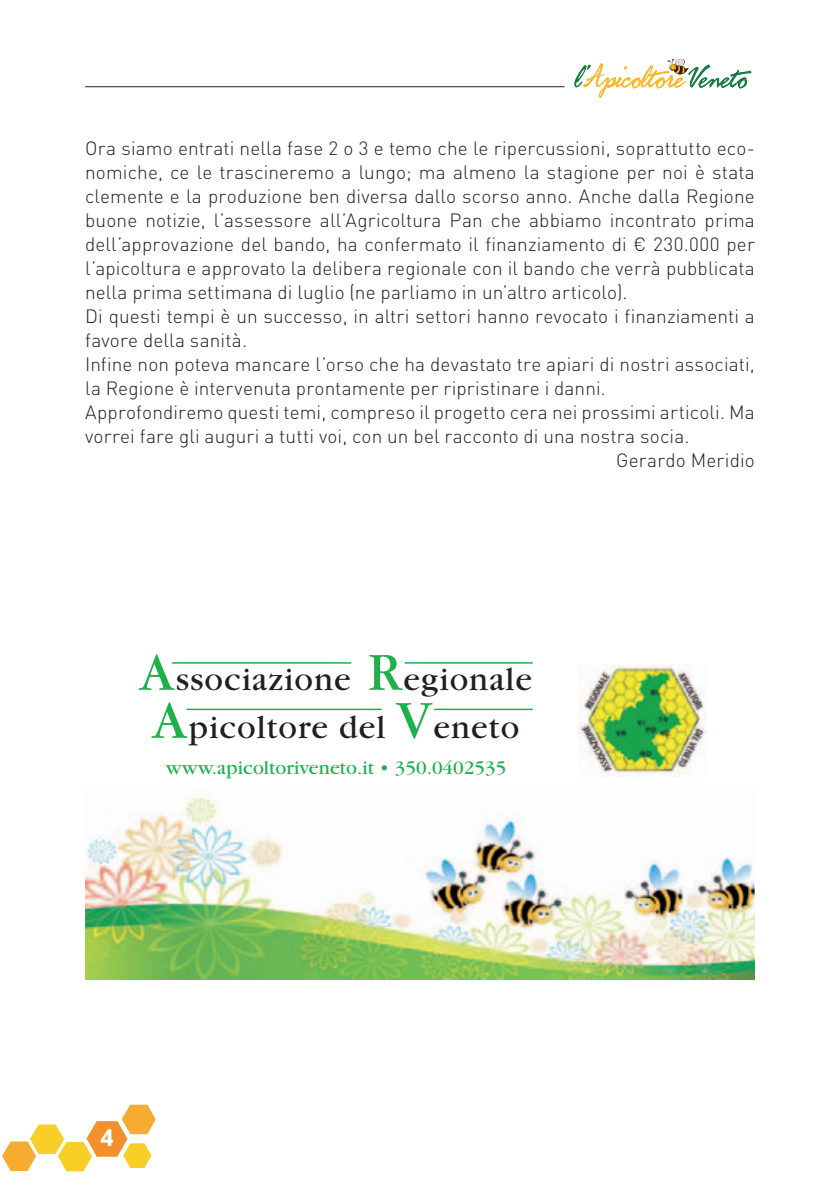
<style>
.page{position:relative;width:840px;height:1191px;background:#fff}
.page>*{position:absolute;margin:0;border:0;box-sizing:border-box;transform-origin:0 0}
.t1{font:34px/48px "Garamond";letter-spacing:.03em;color:#231f20;text-align:center}
.t2{font:700 24px "Asap";color:#fff}
.t3{font:20px "Garamond";color:#1eb14b}
.t4{font:300 19px "DIN Pro";letter-spacing:.01em;color:#231f20}
.s1{font-size:55.6px;color:#1eb14b}
</style>
<div class="page">
<hr style="left:85px;top:86px;width:479px;height:1px;background:#231f20">
<svg style="left:574px;top:59px;width:176px;height:39px"></svg>
<div style="left:85px;top:784px;width:669px;height:197px;background:linear-gradient(to right,#fff,#fff)"></div>
<img style="left:85px;top:789px;width:669px;height:190px">
<hr style="left:172px;top:662px;width:179px;height:1px;background:#1eb14b">
<hr style="left:186px;top:708px;width:195px;height:2px;background:#1eb14b">
<hr style="left:404px;top:662px;width:128px;height:1px;background:#1eb14b">
<hr style="left:434px;top:708px;width:98px;height:2px;background:#1eb14b">
<img style="left:578px;top:664px;width:128px;height:113px">
<svg style="left:2px;top:1104px;width:154px;height:67px"></svg>
<p class="t4" style="left:85px;top:134px;width:671px">Ora siamo entrati nella fase 2 o 3 e temo che le ripercussioni, soprattutto eco-</p>
<p class="t4" style="left:85px;top:158px;width:670px">nomiche, ce le trascineremo a lungo; ma almeno la stagione per noi è stata</p>
<p class="t4" style="left:85px;top:182px;width:670px">clemente e la produzione ben diversa dallo scorso anno. Anche dalla Regione</p>
<p class="t4" style="left:85px;top:206px;width:671px">buone notizie, l’assessore all’Agricoltura Pan che abbiamo incontrato prima</p>
<p class="t4" style="left:85px;top:230px;width:670px">dell’approvazione del bando, ha confermato il finanziamento di € 230.000 per</p>
<p class="t4" style="left:85px;top:254px;width:670px">l’apicoltura e approvato la delibera regionale con il bando che verrà pubblicata</p>
<p class="t4" style="left:85px;top:278px;width:543px">nella prima settimana di luglio (ne parliamo in un’altro articolo).</p>
<p class="t4" style="left:85px;top:302px;width:671px">Di questi tempi è un successo, in altri settori hanno revocato i finanziamenti a</p>
<p class="t4" style="left:85px;top:326px;width:163px">favore della sanità.</p>
<p class="t4" style="left:85px;top:350px;width:670px">Infine non poteva mancare l’orso che ha devastato tre apiari di nostri associati,</p>
<p class="t4" style="left:85px;top:374px;width:522px">la Regione è intervenuta prontamente per ripristinare i danni.</p>
<p class="t4" style="left:85px;top:398px;width:671px">Approfondiremo questi temi, compreso il progetto cera nei prossimi articoli. Ma</p>
<p class="t4" style="left:85px;top:422px;width:605px">vorrei fare gli auguri a tutti voi, con un bel racconto di una nostra socia.</p>
<p class="t4" style="left:615px;top:446px;width:140px">Gerardo Meridio</p>
<h1 class="t1" style="left:140px;top:655px;width:394px"><span class="s1">A</span>ssociazione <span class="s1">R</span>egionale<br><span class="s1">A</span>picoltore del <span class="s1">V</span>eneto</h1>
<p class="t3" style="left:166px;top:757px;width:342px">www.apicoltoriveneto.it • 350.0402535</p>
<p class="t2" style="left:100px;top:1124px;width:14px">4</p>
</div>
